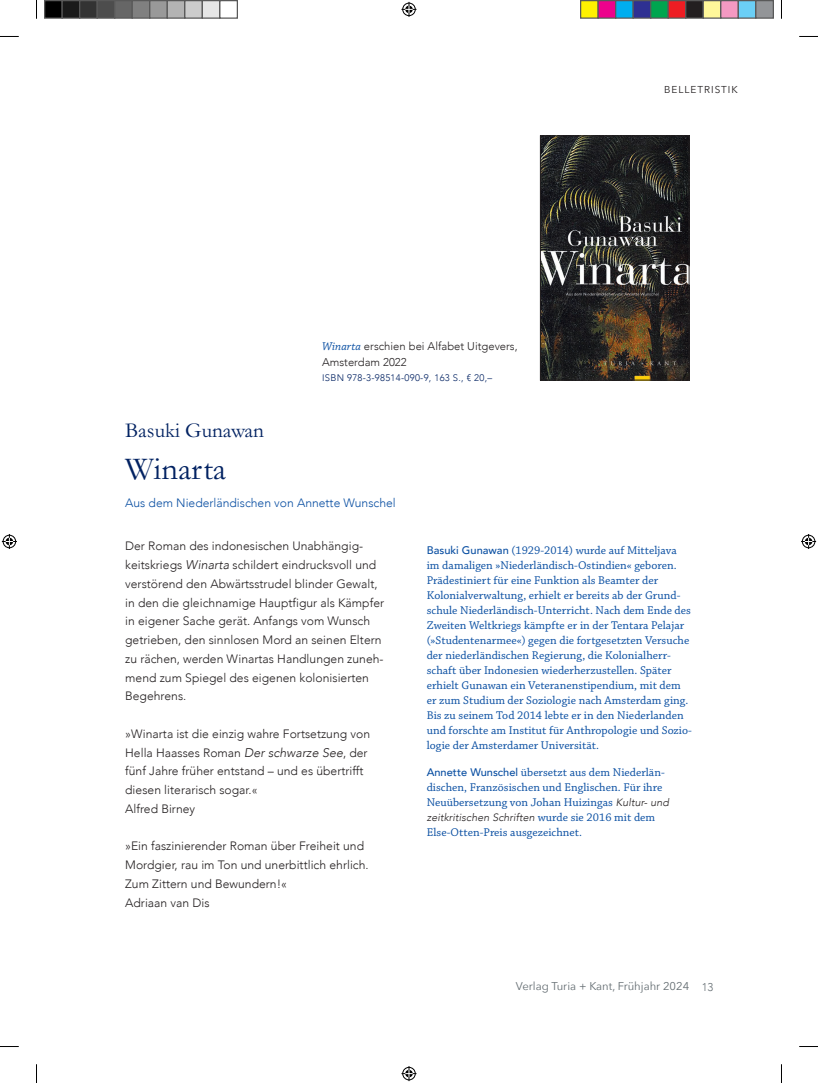
<style>
.page{position:relative;width:818px;height:1083px;background:#fff}
.page>*{position:absolute;margin:0;border:0;box-sizing:border-box;transform-origin:0 0}
.t1{font:32.5px "Garamond";color:#022262}
.t2{font:21.25px "Garamond";color:#022262}
.t3{font:300 12.12px/18.8px "Avenir";color:#231f20}
.t4{font:300 12.12px "Avenir";color:#0a4fa2}
.t5{font:11.88px/15px "Chaparral Pro";color:#0a4fa2}
.t6{font:300 11.25px/16.2px "Avenir";color:#231f20}
.t7{font:11.25px "Avenir Next";color:#636c71}
.t8{font:italic 300 10.62px "Avenir";letter-spacing:.01em;color:#231f20}
.t9{font:10px "Avenir Next";letter-spacing:.1em;color:#231f20}
.t10{font:300 9.5px "Avenir";letter-spacing:.03em;color:#022262}
.s1{font-family:"Chaparral Pro";font-weight:400;font-style:italic;font-size:11.88px;color:#0a4fa2}
.s2{font-style:italic;font-size:12.5px}
.s3{font-family:"Avenir";font-weight:500;font-size:11px}
.s4{font-family:"Avenir";font-weight:300;font-style:italic;font-size:10.62px;color:#231f20}
.s5{font-family:"Chaparral Pro";font-weight:400;font-style:normal;font-size:11.88px;color:#0a4fa2}
.s6{font-family:"Avenir";font-weight:300}
</style>
<div class="page">
<img style="left:542px;top:138px;width:144px;height:240px">
<div style="left:540px;top:136px;width:148px;height:244px;border:1px solid #231f20"></div>
<svg style="left:0;top:36px;width:19px;height:1px"></svg>
<svg style="left:799px;top:36px;width:18px;height:1px"></svg>
<svg style="left:0;top:1046px;width:19px;height:1px"></svg>
<svg style="left:799px;top:1046px;width:18px;height:1px"></svg>
<svg style="left:36px;top:0;width:1px;height:19px"></svg>
<svg style="left:36px;top:1064px;width:1px;height:19px"></svg>
<svg style="left:401px;top:2px;width:15px;height:15px"></svg>
<svg style="left:401px;top:1066px;width:15px;height:15px"></svg>
<svg style="left:2px;top:534px;width:15px;height:15px"></svg>
<svg style="left:801px;top:534px;width:14px;height:15px"></svg>
<div style="left:45px;top:1px;width:17px;height:17px;background:#000"></div>
<div style="left:44px;top:0;width:19px;height:19px;border:1px solid #595959"></div>
<div style="left:62px;top:1px;width:18px;height:17px;background:#1a1a1a"></div>
<div style="left:61px;top:0;width:19px;height:19px;border:1px solid #595959"></div>
<div style="left:80px;top:1px;width:17px;height:17px;background:#333"></div>
<div style="left:79px;top:0;width:19px;height:19px;border:1px solid #595959"></div>
<div style="left:97px;top:1px;width:18px;height:17px;background:#4d4d4d"></div>
<div style="left:96px;top:0;width:19px;height:19px;border:1px solid #595959"></div>
<div style="left:115px;top:1px;width:17px;height:17px;background:#666"></div>
<div style="left:114px;top:0;width:19px;height:19px;border:1px solid #595959"></div>
<div style="left:132px;top:1px;width:18px;height:17px;background:#808080"></div>
<div style="left:131px;top:0;width:19px;height:19px;border:1px solid #595959"></div>
<div style="left:150px;top:1px;width:17px;height:17px;background:#999"></div>
<div style="left:149px;top:0;width:19px;height:19px;border:1px solid #595959"></div>
<div style="left:167px;top:1px;width:18px;height:17px;background:#b3b3b3"></div>
<div style="left:166px;top:0;width:19px;height:19px;border:1px solid #595959"></div>
<div style="left:185px;top:1px;width:17px;height:17px;background:#ccc"></div>
<div style="left:184px;top:0;width:19px;height:19px;border:1px solid #595959"></div>
<div style="left:202px;top:1px;width:18px;height:17px;background:#e6e6e6"></div>
<div style="left:201px;top:0;width:19px;height:19px;border:1px solid #595959"></div>
<div style="left:219px;top:0;width:19px;height:19px;border:1px solid #595959"></div>
<div style="left:580px;top:1px;width:17px;height:17px;background:#fff101"></div>
<div style="left:579px;top:0;width:19px;height:19px;border:1px solid #595959"></div>
<div style="left:597px;top:1px;width:18px;height:17px;background:#ed028c"></div>
<div style="left:597px;top:0;width:19px;height:19px;border:1px solid #595959"></div>
<div style="left:615px;top:1px;width:17px;height:17px;background:#00aeef"></div>
<div style="left:614px;top:0;width:19px;height:19px;border:1px solid #595959"></div>
<div style="left:632px;top:1px;width:18px;height:17px;background:#2e3092"></div>
<div style="left:632px;top:0;width:19px;height:19px;border:1px solid #595959"></div>
<div style="left:650px;top:1px;width:17px;height:17px;background:#00a54f"></div>
<div style="left:649px;top:0;width:19px;height:19px;border:1px solid #595959"></div>
<div style="left:667px;top:1px;width:18px;height:17px;background:#ee1d23"></div>
<div style="left:667px;top:0;width:19px;height:19px;border:1px solid #595959"></div>
<div style="left:685px;top:1px;width:17px;height:17px;background:#231f20"></div>
<div style="left:684px;top:0;width:19px;height:19px;border:1px solid #595959"></div>
<div style="left:702px;top:1px;width:18px;height:17px;background:#fff79a"></div>
<div style="left:702px;top:0;width:19px;height:19px;border:1px solid #595959"></div>
<div style="left:720px;top:1px;width:17px;height:17px;background:#f499c2"></div>
<div style="left:719px;top:0;width:19px;height:19px;border:1px solid #595959"></div>
<div style="left:737px;top:1px;width:18px;height:17px;background:#6bcff6"></div>
<div style="left:737px;top:0;width:19px;height:19px;border:1px solid #595959"></div>
<div style="left:755px;top:1px;width:17px;height:17px;background:#939598"></div>
<div style="left:754px;top:0;width:19px;height:19px;border:1px solid #595959"></div>
<p class="t6" style="left:322px;top:338px;width:197px"><span class="s1">Winarta</span> erschien bei Alfabet Uitgevers,<br>Amsterdam 2022</p>
<p class="t10" style="left:322px;top:372px;width:171px">ISBN 978-3-98514-090-9, 163 S., € 20,–</p>
<p class="t9" style="left:663px;top:81px;width:75px">BELLETRISTIK</p>
<h2 class="t2" style="left:125px;top:417px;width:140px">Basuki Gunawan</h2>
<h1 class="t1" style="left:125px;top:450px;width:102px">Winarta</h1>
<p class="t4" style="left:125px;top:496px;width:272px">Aus dem Niederländischen von Annette Wunschel</p>
<p class="t3" style="left:125px;top:537px;width:260px">Der Roman des indonesischen Unabhängig&shy;keitskriegs <span class="s2">Winarta</span> schildert eindrucksvoll und verstörend den Abwärtsstrudel blinder Gewalt, in den die gleichnamige Hauptfigur als Kämpfer in eigener Sache gerät. Anfangs vom Wunsch getrieben, den sinnlosen Mord an seinen Eltern zu rächen, werden Winartas Handlungen zuneh&shy;mend zum Spiegel des eigenen kolonisierten Begehrens.</p>
<p class="t3" style="left:125px;top:724px;width:246px">»Winarta ist die einzig wahre Fortsetzung von Hella Haasses Roman <span class="s2">Der schwarze See</span>, der fünf Jahre früher entstand – und es übertrifft diesen literarisch sogar.«<br>Alfred Birney</p>
<p class="t3" style="left:125px;top:837px;width:245px">»Ein faszinierender Roman über Freiheit und Mordgier, rau im Ton und unerbittlich ehrlich.<br>Zum Zittern und Bewundern!«<br>Adriaan van Dis</p>
<p class="t5" style="left:426px;top:543px;width:266px"><span class="s3">Basuki Gunawan</span> (1929-2014) wurde auf Mitteljava im damaligen »Niederländisch-Ostindien« geboren.<br>Prädestiniert für eine Funktion als Beamter der Kolonialverwaltung, erhielt er bereits ab der Grund&shy;schule Niederländisch-Unterricht. Nach dem Ende des Zweiten Weltkriegs kämpfte er in der Tentara Pelajar (»Studentenarmee«) gegen die fortgesetzten Versuche der niederländischen Regierung, die Kolonialherr&shy;schaft über Indonesien wiederherzustellen. Später erhielt Gunawan ein Veteranenstipendium, mit dem er zum Studium der Soziologie nach Amsterdam ging.<br>Bis zu seinem Tod 2014 lebte er in den Niederlanden und forschte am Institut für Anthropologie und Sozio&shy;logie der Amsterdamer Universität.</p>
<p class="t5" style="left:426px;top:765px;width:243px"><span class="s3">Annette Wunschel</span> übersetzt aus dem Niederlän&shy;dischen, Französischen und Englischen. Für ihre<br>Neuübersetzung von Johan Huizingas <span class="s4">Kultur- und</span></p>
<p class="t8" style="left:426px;top:811px;width:230px">zeitkritischen Schriften <span class="s5">wurde sie 2016 mit dem</span></p>
<p class="t5" style="left:426px;top:825px;width:157px">Else-Otten-Preis ausgezeichnet.</p>
<p class="t7" style="left:515px;top:977px;width:199px">Verlag Turia + Kant, Frühjahr 2024 <span class="s6">13</span></p>
</div>
